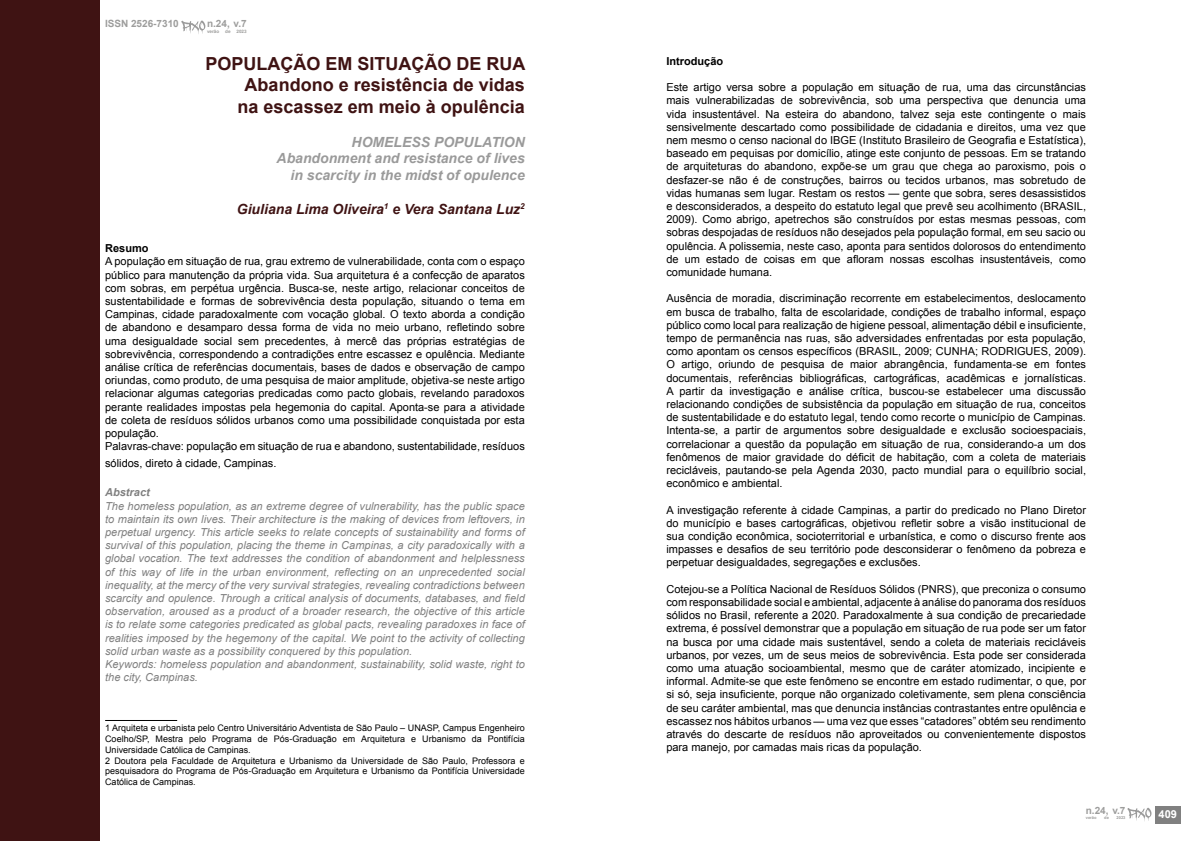
<style>
.page{position:relative;width:1191px;height:842px;background:#fff}
.page>*{position:absolute;margin:0;border:0;box-sizing:border-box;transform-origin:0 0}
.t1{font:700 18px/21.6px "Arial";color:#3f1313;text-align:right}
.t2{font:italic 700 14px/16.8px "Arial";color:#9a9a9a;text-align:right}
.t3{font:italic 700 14px "Arial";color:#3f1313}
.t4{font:11px/13.2px "Arial";color:#000;text-align:justify}
.t5{font:italic 11px/13.2px "Arial";color:#808080}
.t6{font:700 11px "Arial";color:#000}
.t7{font:italic 700 11px "Arial";color:#808080}
.t8{font:700 11px "Arial";color:#fff}
.t9{font:700 10px "Arial";color:#9d9d9c}
.t10{font:9px/10.8px "Arial";color:#000}
.t11{font:700 4.6px "Arial";color:#9d9d9c}
.t12{font:700 4px "Arial";color:#9d9d9c}
</style>
<div class="page">
<div style="left:0;top:0;width:99px;height:841px;background:#3f1313"></div>
<hr style="left:105px;top:720px;width:72px;height:1px;background:#000">
<svg style="left:181px;top:21px;width:24px;height:13px"></svg>
<div style="left:1155px;top:806px;width:25px;height:17px;background:#808080"></div>
<svg style="left:1127px;top:808px;width:24px;height:13px"></svg>
<p class="t9" style="left:105px;top:17px;width:75px">ISSN 2526-7310</p>
<p class="t9" style="left:207px;top:17px;width:41px">n.24, v.7</p>
<p class="t11" style="left:207px;top:28px;width:14px">verão</p>
<p class="t11" style="left:225px;top:28px;width:7px">de</p>
<p class="t11" style="left:236px;top:28px;width:12px">2023</p>
<h1 class="t1" style="left:205px;top:53px;width:322px">POPULAÇÃO EM SITUAÇÃO DE RUA<br>Abandono e resistência de vidas<br>na escassez em meio à opulência</h1>
<p class="t2" style="left:276px;top:134px;width:250px">HOMELESS POPULATION<br>Abandonment and resistance of lives in scarcity in the midst of opulence</p>
<p class="t3" style="left:237px;top:200px;width:289px">Giuliana Lima Oliveira<sup>1</sup> e Vera Santana Luz<sup>2</sup></p>
<p class="t6" style="left:105px;top:241px;width:45px">Resumo</p>
<p class="t4" style="left:105px;top:255px;width:421px;text-align:left">A população em situação de rua, grau extremo de vulnerabilidade, conta com o espaço público para manutenção da própria vida. Sua arquitetura é a confecção de aparatos com sobras, em perpétua urgência. Busca-se, neste artigo, relacionar conceitos de sustentabilidade e formas de sobrevivência desta população, situando o tema em Campinas, cidade paradoxalmente com vocação global. O texto aborda a condição de abandono e desamparo dessa forma de vida no meio urbano, refletindo sobre uma desigualdade social sem precedentes, à mercê das próprias estratégias de sobrevivência, correspondendo a contradições entre escassez e opulência. Mediante análise crítica de referências documentais, bases de dados e observação de campo oriundas, como produto, de uma pesquisa de maior amplitude, objetiva-se neste artigo relacionar algumas categorias predicadas como pacto globais, revelando paradoxos perante realidades impostas pela hegemonia do capital. Aponta-se para a atividade de coleta de resíduos sólidos urbanos como uma possibilidade conquistada por esta população.<br>Palavras-chave: população em situação de rua e abandono, sustentabilidade, resíduos</p>
<p class="t4" style="left:105px;top:456px;width:173px">sólidos, direto à cidade, Campinas.</p>
<p class="t7" style="left:105px;top:485px;width:46px">Abstract</p>
<p class="t5" style="left:105px;top:499px;width:421px">The homeless population, as an extreme degree of vulnerability, has the public space to maintain its own lives. Their architecture is the making of devices from leftovers, in perpetual urgency. This article seeks to relate concepts of sustainability and forms of survival of this population, placing the theme in Campinas, a city paradoxically with a global vocation. The text addresses the condition of abandonment and helplessness of this way of life in the urban environment, reflecting on an unprecedented social inequality, at the mercy of the very survival strategies, revealing contradictions between scarcity and opulence. Through a critical analysis of documents, databases, and field observation, aroused as a product of a broader research, the objective of this article is to relate some categories predicated as global pacts, revealing paradoxes in face of realities imposed by the hegemony of the capital. We point to the activity of collecting solid urban waste as a possibility conquered by this population.<br>Keywords: homeless population and abandonment, sustainability, solid waste, right to the city, Campinas.</p>
<p class="t10" style="left:105px;top:723px;width:421px">1 Arquiteta e urbanista pelo Centro Universitário Adventista de São Paulo – UNASP, Campus Engenheiro Coelho/SP, Mestra pelo Programa de Pós-Graduação em Arquitetura e Urbanismo da Pontifícia Universidade Católica de Campinas.<br>2 Doutora pela Faculdade de Arquitetura e Urbanismo da Universidade de São Paulo, Professora e pesquisadora do Programa de Pós-Graduação em Arquitetura e Urbanismo da Pontifícia Universidade Católica de Campinas.</p>
<p class="t6" style="left:666px;top:54px;width:58px">Introdução</p>
<p class="t4" style="left:666px;top:81px;width:421px">Este artigo versa sobre a população em situação de rua, uma das circunstâncias mais vulnerabilizadas de sobrevivência, sob uma perspectiva que denuncia uma vida insustentável. Na esteira do abandono, talvez seja este contingente o mais sensivelmente descartado como possibilidade de cidadania e direitos, uma vez que nem mesmo o censo nacional do IBGE (Instituto Brasileiro de Geografia e Estatística), baseado em pequisas por domicílio, atinge este conjunto de pessoas. Em se tratando de arquiteturas do abandono, expõe-se um grau que chega ao paroxismo, pois o desfazer-se não é de construções, bairros ou tecidos urbanos, mas sobretudo de vidas humanas sem lugar. Restam os restos — gente que sobra, seres desassistidos e desconsiderados, a despeito do estatuto legal que prevê seu acolhimento (BRASIL, 2009). Como abrigo, apetrechos são construídos por estas mesmas pessoas, com sobras despojadas de resíduos não desejados pela população formal, em seu sacio ou opulência. A polissemia, neste caso, aponta para sentidos dolorosos do entendimento de um estado de coisas em que afloram nossas escolhas insustentáveis, como comunidade humana.</p>
<p class="t4" style="left:666px;top:292px;width:421px">Ausência de moradia, discriminação recorrente em estabelecimentos, deslocamento em busca de trabalho, falta de escolaridade, condições de trabalho informal, espaço público como local para realização de higiene pessoal, alimentação débil e insuficiente, tempo de permanência nas ruas, são adversidades enfrentadas por esta população, como apontam os censos específicos (BRASIL, 2009; CUNHA; RODRIGUES, 2009).<br>O artigo, oriundo de pesquisa de maior abrangência, fundamenta-se em fontes documentais, referências bibliográficas, cartográficas, acadêmicas e jornalísticas.<br>A partir da investigação e análise crítica, buscou-se estabelecer uma discussão relacionando condições de subsistência da população em situação de rua, conceitos de sustentabilidade e do estatuto legal, tendo como recorte o município de Campinas.<br>Intenta-se, a partir de argumentos sobre desigualdade e exclusão socioespaciais, correlacionar a questão da população em situação de rua, considerando-a um dos fenômenos de maior gravidade do déficit de habitação, com a coleta de materiais recicláveis, pautando-se pela Agenda 2030, pacto mundial para o equilíbrio social, econômico e ambiental.</p>
<p class="t4" style="left:666px;top:503px;width:421px">A investigação referente à cidade Campinas, a partir do predicado no Plano Diretor do município e bases cartográficas, objetivou refletir sobre a visão institucional de sua condição econômica, socioterritorial e urbanística, e como o discurso frente aos impasses e desafios de seu território pode desconsiderar o fenômeno da pobreza e perpetuar desigualdades, segregações e exclusões.</p>
<p class="t4" style="left:666px;top:582px;width:421px">Cotejou-se a Política Nacional de Resíduos Sólidos (PNRS), que preconiza o consumo com responsabilidade social e ambiental, adjacente à análise do panorama dos resíduos sólidos no Brasil, referente a 2020. Paradoxalmente à sua condição de precariedade extrema, é possível demonstrar que a população em situação de rua pode ser um fator na busca por uma cidade mais sustentável, sendo a coleta de materiais recicláveis urbanos, por vezes, um de seus meios de sobrevivência. Esta pode ser considerada como uma atuação socioambiental, mesmo que de caráter atomizado, incipiente e informal. Admite-se que este fenômeno se encontre em estado rudimentar, o que, por si só, seja insuficiente, porque não organizado coletivamente, sem plena consciência de seu caráter ambiental, mas que denuncia instâncias contrastantes entre opulência e escassez nos hábitos urbanos — uma vez que esses “catadores” obtém seu rendimento através do descarte de resíduos não aproveitados ou convenientemente dispostos para manejo, por camadas mais ricas da população.</p>
<p class="t9" style="left:1085px;top:804px;width:41px">n.24, v.7</p>
<p class="t12" style="left:1085px;top:815px;width:12px">verão</p>
<p class="t12" style="left:1104px;top:815px;width:6px">de</p>
<p class="t12" style="left:1116px;top:815px;width:10px">2023</p>
<p class="t8" style="left:1158px;top:807px;width:20px">409</p>
</div>
